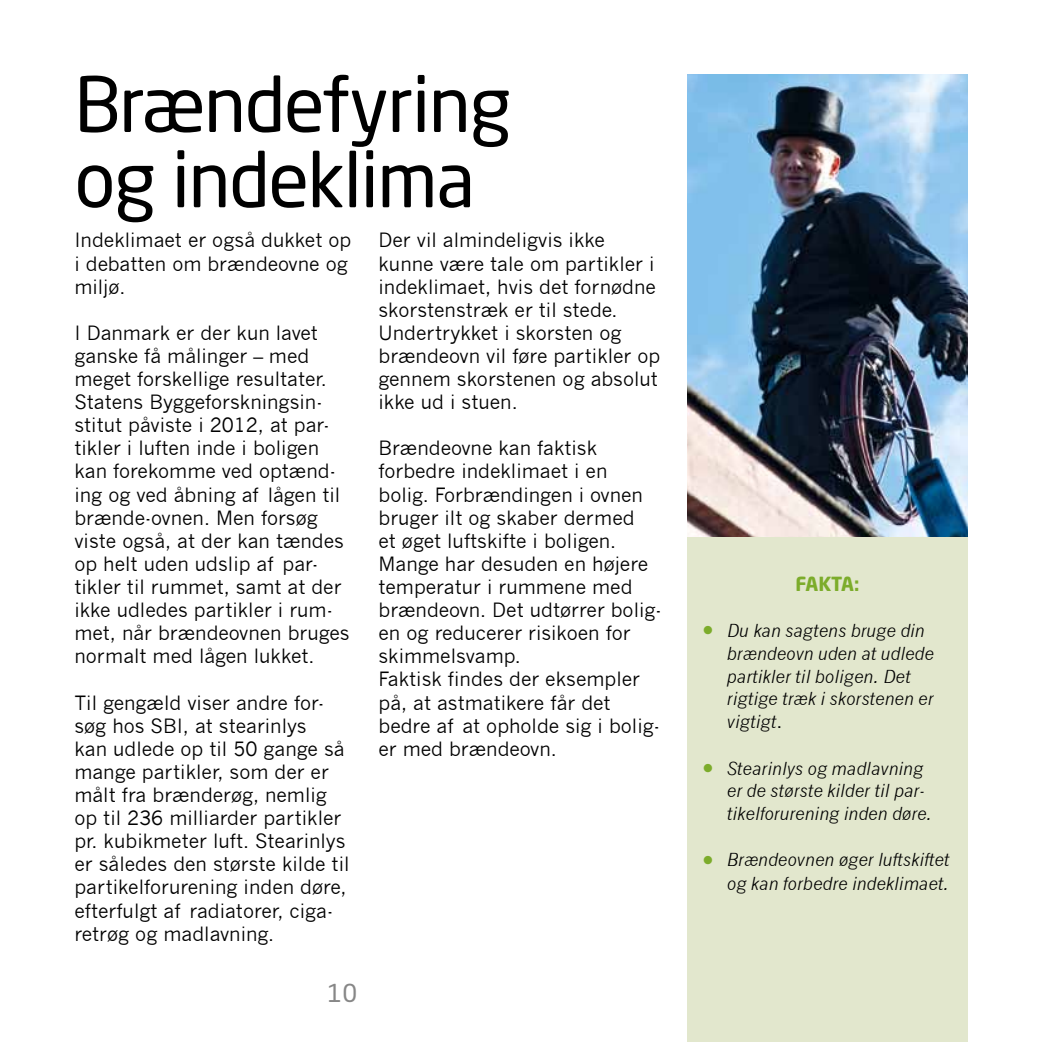
<style>
.page{position:relative;width:1042px;height:1042px;background:#fff}
.page>*{position:absolute;margin:0;border:0;box-sizing:border-box;transform-origin:0 0}
.t1{font:75.25px/75.2px "Neo Sans Std";letter-spacing:-.02em;color:#000}
.t2{font:24.5px "Neo Sans Std";color:#878787}
.t3{font:19.25px/23.1px "News Gothic";color:#000}
.t4{font:700 19.25px "Neo Sans Std";letter-spacing:-.03em;color:#7cac2b}
.t5{font:italic 17.5px/22.8px "News Gothic";color:#000}
.s1{font-size:33.25px;color:#7cac2b}
.s2{font-style:normal;font-size:19.25px}
</style>
<div class="page">
<div style="left:687px;top:536px;width:280px;height:506px;background:#e2e7cd"></div>
<img style="left:687px;top:74px;width:280px;height:463px">
<h1 class="t1" style="left:74px;top:66px;width:438px">Brændefyring og indeklima</h1>
<p class="t3" style="left:74px;top:229px;width:278px">Indeklimaet er også dukket op i debatten om brændeovne og miljø.</p>
<p class="t3" style="left:74px;top:321px;width:277px">I Danmark er der kun lavet ganske få målinger – med meget forskellige resultater.<br>Statens Byggeforskningsin&shy;stitut påviste i 2012, at par&shy;tikler i luften inde i boligen kan forekomme ved optænd&shy;ing og ved åbning af lågen til brænde-ovnen. Men forsøg viste også, at der kan tændes op helt uden udslip af par&shy;tikler til rummet, samt at der ikke udledes partikler i rum&shy;met, når brændeovnen bruges normalt med lågen lukket.</p>
<p class="t3" style="left:74px;top:691px;width:277px">Til gengæld viser andre for&shy;søg hos SBI, at stearinlys<br>kan udlede op til 50 gange så mange partikler, som der er målt fra brænderøg, nemlig op til 236 milliarder partikler pr. kubikmeter luft. Stearinlys er således den største kilde til partikelforurening inden døre, efterfulgt af radiatorer, ciga&shy;retrøg og madlavning.</p>
<p class="t3" style="left:378px;top:229px;width:283px">Der vil almindeligvis ikke kunne være tale om partikler i indeklimaet, hvis det fornødne skorstenstræk er til stede.<br>Undertrykket i skorsten og brændeovn vil føre partikler op gennem skorstenen og absolut ikke ud i stuen.</p>
<p class="t3" style="left:378px;top:437px;width:284px">Brændeovne kan faktisk forbedre indeklimaet i en bolig. Forbrændingen i ovnen bruger ilt og skaber dermed<br>et øget luftskifte i boligen.<br>Mange har desuden en højere temperatur i rummene med brændeovn. Det udtørrer bolig&shy;en og reducerer risikoen for skimmelsvamp.<br>Faktisk findes der eksempler på, at astmatikere får det bedre af at opholde sig i bolig&shy;er med brændeovn.</p>
<p class="t2" style="left:327px;top:978px;width:31px">10</p>
<p class="t4" style="left:795px;top:571px;width:66px">FAKTA:</p>
<p class="t5" style="left:727px;top:619px;width:209px;text-indent:-25px"><span class="s1">•</span> Du kan sagtens bruge din brændeovn uden at udlede partikler til boligen. Det rigtige træk i skorstenen er vigtigt<span class="s2">.</span></p>
<p class="t5" style="left:727px;top:757px;width:207px;text-indent:-25px"><span class="s1">•</span> Stearinlys og madlavning er de største kilder til par&shy;tikelforurening inden døre.</p>
<p class="t5" style="left:702px;top:848px;width:249px;text-align:right"><span class="s1">•</span> Brændeovnen øger luftskiftet og kan forbedre indeklimaet.</p>
</div>
